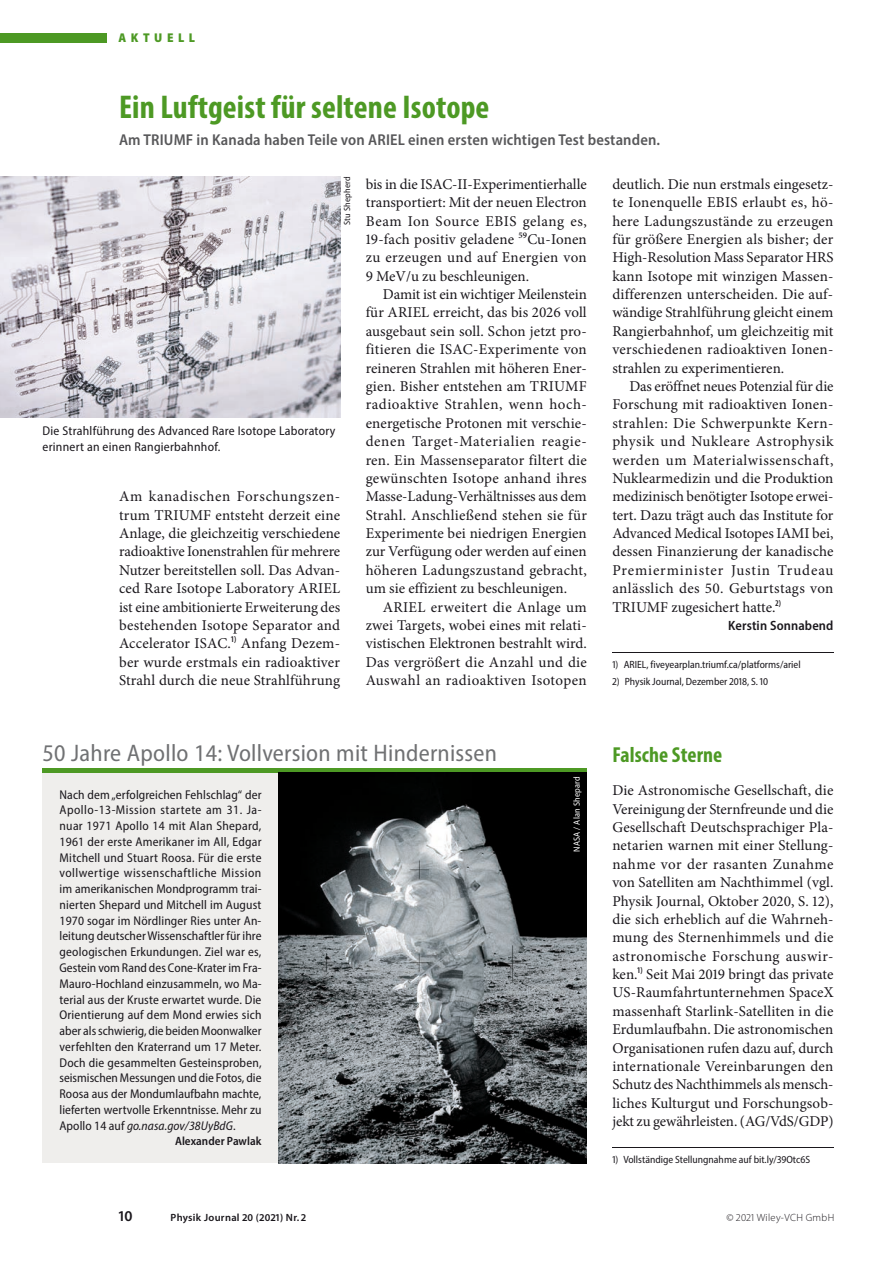
<style>
.page{position:relative;width:893px;height:1263px;background:#fff}
.page>*{position:absolute;margin:0;border:0;box-sizing:border-box;transform-origin:0 0}
.t1{font:700 condensed 33px "Myriad Pro";letter-spacing:.005em;color:#4d9924}
.t2{font:semi-condensed 24px "Myriad Pro";letter-spacing:.01em;color:#707173}
.t3{font:700 condensed 21.75px "Myriad Pro";letter-spacing:.005em;color:#4d9924}
.t4{font:600 semi-condensed 15.75px "Myriad Pro";letter-spacing:.01em;color:#58585a}
.t5{font:15px/18.3px "Minion Pro";letter-spacing:.01em;color:#1a171c;text-align:justify}
.t6{font:600 15px "Myriad Pro";color:#1a171c}
.t7{font:600 semi-condensed 13.5px "Myriad Pro";letter-spacing:.01em;color:#1a171c}
.t8{font:semi-condensed 12.75px/15.8px "Myriad Pro";letter-spacing:.02em;color:#1a171c}
.t9{font:900 semi-condensed 12.75px "Myriad Pro";letter-spacing:.36em;color:#4d9924}
.t10{font:600 semi-condensed 12px "Myriad Pro";letter-spacing:.005em;color:#1a171c}
.t11{font:semi-condensed 10.5px "Myriad Pro";color:#1a171c}
.t12{font:600 10.5px "Myriad Pro";letter-spacing:.03em;color:#1a171c}
.t13{font:300 10.5px "Myriad Pro";letter-spacing:.03em;color:#1a171c}
.t14{font:semi-condensed 9px "Myriad Pro";letter-spacing:.02em;color:#fff}
.t15{font:semi-condensed 9px "Myriad Pro";letter-spacing:.02em;color:#1a171c}
.s1{font-style:italic}
</style>
<div class="page">
<div style="left:0;top:33px;width:106px;height:9px;background:#4d9924"></div>
<img style="left:0;top:176px;width:340px;height:241px">
<div style="left:43px;top:772px;width:467px;height:391px;background:#efeeec"></div>
<hr style="left:43px;top:768px;width:544px;height:4px;background:#4d9924">
<img style="left:279px;top:773px;width:308px;height:390px">
<hr style="left:612px;top:652px;width:221px;height:1px;background:#1a171c">
<hr style="left:612px;top:1147px;width:221px;height:1px;background:#1a171c">
<p class="t9" style="left:118px;top:30px;width:78px">AKTUELL</p>
<h1 class="t1" style="left:119px;top:87px;width:372px">Ein Luftgeist für seltene Isotope</h1>
<p class="t4" style="left:119px;top:129px;width:543px">Am TRIUMF in Kanada haben Teile von ARIEL einen ersten wichtigen Test bestanden.</p>
<p class="t15" style="left:342px;top:225px;width:50px;rotate:-90deg">Stu Shepherd</p>
<p class="t8" style="left:43px;top:423px;width:294px">Die Strahlführung des Advanced Rare Isotope Laboratory erinnert an einen Rangierbahnhof.</p>
<p class="t5" style="left:119px;top:487px;width:223px">Am kanadischen Forschungszen&shy;trum TRIUMF entsteht derzeit eine Anlage, die gleichzeitig verschiedene radio aktive Ionenstrahlen für mehrere Nutzer bereitstellen soll. Das Advan&shy;ced Rare Isotope Laboratory ARIEL ist eine ambitionierte Erweiterung des bestehenden Isotope Separator and Accelerator ISAC.<sup>1)</sup> Anfang Dezem&shy;ber wurde erstmals ein radioaktiver Strahl durch die neue Strahlführung</p>
<p class="t5" style="left:366px;top:175px;width:223px">bis in die ISAC-II-Experimentierhalle transportiert: Mit der neuen Electron Beam Ion Source EBIS gelang es, 19-fach positiv geladene <sup>59</sup>Cu-Ionen zu erzeugen und auf Energien von 9 MeV/u zu beschleunigen.</p>
<p class="t5" style="left:366px;top:285px;width:223px;text-indent:17px">Damit ist ein wichtiger Meilenstein für ARIEL erreicht, das bis 2026 voll ausgebaut sein soll. Schon jetzt pro&shy;fitieren die ISAC-Experimente von reineren Strahlen mit höheren Ener&shy;gien. Bisher entstehen am TRIUMF radioaktive Strahlen, wenn hoch&shy;energetische Protonen mit verschie&shy;denen Target-Materialien reagie&shy;ren. Ein Massen separator filtert die gewünschten Isotope anhand ihres Masse-Ladung-Verhältnisses aus dem Strahl. Anschließend stehen sie für Experimente bei niedrigen Energien zur Verfügung oder werden auf einen höheren Ladungszustand gebracht, um sie effizient zu beschleunigen.</p>
<p class="t5" style="left:366px;top:598px;width:223px;text-indent:17px">ARIEL erweitert die Anlage um zwei Targets, wobei eines mit relati&shy;vistischen Elektronen bestrahlt wird.<br>Das vergrößert die Anzahl und die Auswahl an radioaktiven Isotopen</p>
<h2 class="t2" style="left:43px;top:738px;width:456px">50 Jahre Apollo 14: Vollversion mit Hindernissen</h2>
<p class="t8" style="left:60px;top:786px;width:204px;text-align:justify">Nach dem „erfolgreichen Fehlschlag“ der Apollo-13-Mission startete am 31. Ja&shy;nuar 1971 Apollo 14 mit Alan Shepard, 1961 der erste Amerikaner im All, Edgar Mitchell und Stuart Roosa. Für die erste vollwertige wissenschaftliche Mission im ameri kanischen Mondprogramm trai&shy;nierten Shepard und Mitchell im August 1970 sogar im Nördlinger Ries unter An&shy;leitung deutscher Wissen schaftler für ihre geologischen Erkundungen. Ziel war es, Gestein vom Rand des Cone-Krater im Fra-Mauro-Hochland einzusammeln, wo Ma&shy;terial aus der Kruste erwartet wurde. Die Orientierung auf dem Mond erwies sich aber als schwierig, die beiden Moonwalker verfehlten den Kraterrand um 17 Meter.<br>Doch die gesammelten Gesteinsproben, seismischen Messungen und die Fotos, die Roosa aus der Mondumlaufbahn machte, lieferten wertvolle Erkenntnisse. Mehr zu Apollo 14 auf <span class="s1">go.nasa.gov/38UyBdG</span>.</p>
<p class="t10" style="left:175px;top:1134px;width:88px">Alexander Pawlak</p>
<p class="t14" style="left:571px;top:852px;width:77px;rotate:-90deg">NASA / Alan Shepard</p>
<p class="t5" style="left:612px;top:175px;width:223px">deutlich. Die nun erstmals eingesetz&shy;te Ionenquelle EBIS erlaubt es, hö&shy;here Ladungszustände zu erzeugen für größere Energien als bisher; der High-Resolution Mass Separator HRS kann Isotope mit winzigen Massen&shy;differenzen unterscheiden. Die auf&shy;wändige Strahlführung gleicht einem Rangierbahnhof, um gleichzeitig mit verschiedenen radioaktiven Ionen&shy;strahlen zu experimentieren.</p>
<p class="t5" style="left:612px;top:377px;width:223px;text-indent:17px">Das eröffnet neues Potenzial für die Forschung mit radioaktiven Ionen&shy;strahlen: Die Schwerpunkte Kern&shy;physik und Nukleare Astro physik werden um Materialwissenschaft, Nuklearmedizin und die Produktion medizinisch benötigter Isotope erwei&shy;tert. Dazu trägt auch das Institute for Advanced Medical Isotopes IAMI bei, dessen Finanzierung der kanadische Premier minister Justin Trudeau anlässlich des 50. Geburtstags von TRIUMF zugesichert hatte.<sup>2)</sup></p>
<p class="t7" style="left:728px;top:617px;width:107px">Kerstin Sonnabend</p>
<p class="t11" style="left:612px;top:658px;width:190px">1) ARIEL, fiveyearplan.triumf.ca/platforms/ariel</p>
<p class="t11" style="left:612px;top:675px;width:157px">2) Physik Journal, Dezember 2018, S. 10</p>
<h3 class="t3" style="left:612px;top:741px;width:112px">Falsche Sterne</h3>
<p class="t5" style="left:612px;top:781px;width:223px">Die Astronomische Gesellschaft, die Vereinigung der Sternfreunde und die Gesellschaft Deutschsprachiger Pla&shy;netarien warnen mit einer Stellung&shy;nahme vor der rasanten Zunahme von Satelliten am Nachthimmel (vgl.<br>Physik Journal, Oktober 2020, S. 12), die sich erheblich auf die Wahrneh&shy;mung des Sternenhimmels und die astronomische Forschung auswir&shy;ken.<sup>1)</sup> Seit Mai 2019 bringt das private US-Raumfahrtunternehmen SpaceX massenhaft Starlink-Satelliten in die Erdumlaufbahn. Die astronomischen Organisationen rufen dazu auf, durch internationale Vereinbarungen den Schutz des Nachthimmels als mensch&shy;liches Kulturgut und Forschungsob&shy;jekt zu gewährleisten. (AG/VdS/GDP)</p>
<p class="t11" style="left:612px;top:1153px;width:199px">1) Vollständige Stellungnahme auf bit.ly/39Otc6S</p>
<p class="t6" style="left:119px;top:1206px;width:15px">10</p>
<p class="t12" style="left:171px;top:1211px;width:137px">Physik Journal 20 (2021) Nr. 2</p>
<p class="t13" style="left:726px;top:1211px;width:109px">© 2021 Wiley-VCH GmbH</p>
</div>
